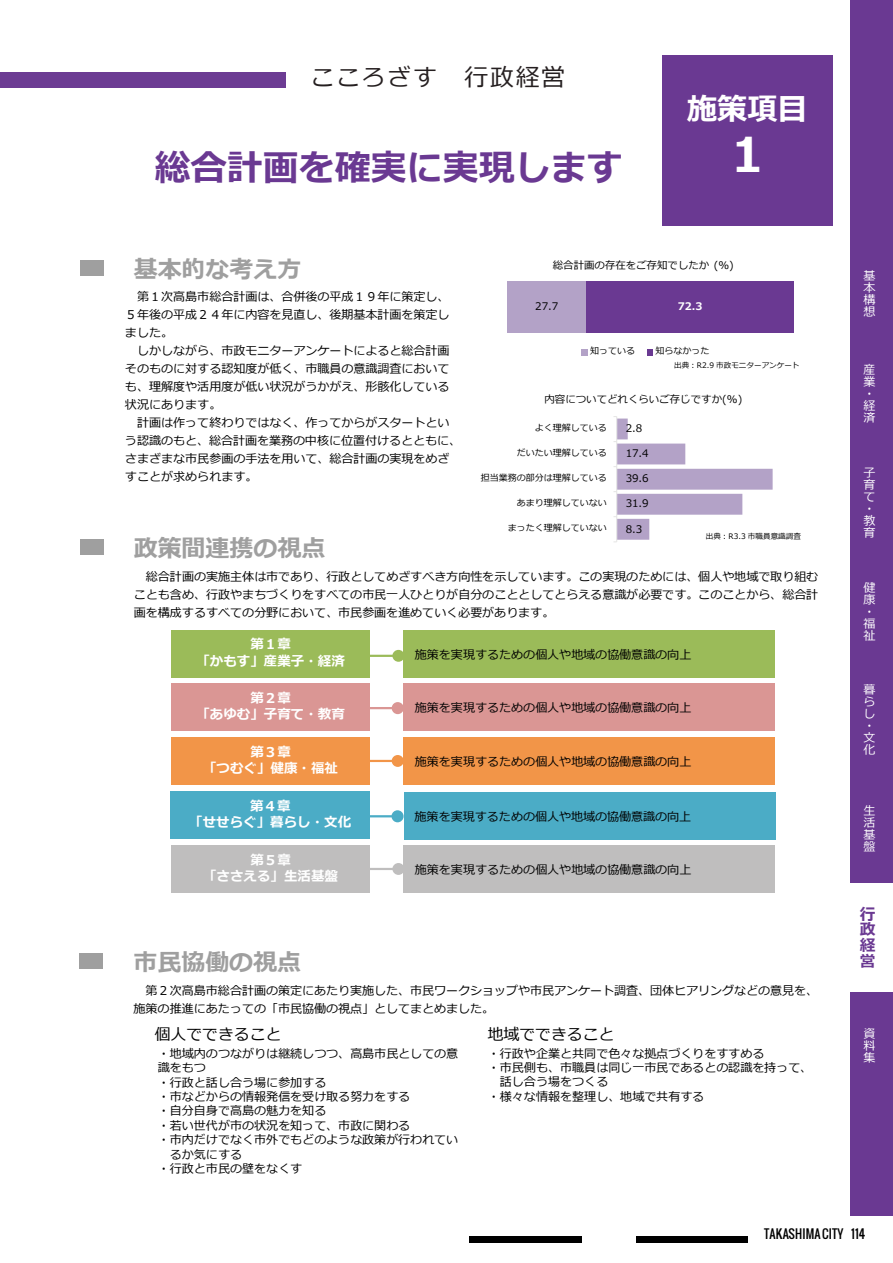
<style>
.page{position:relative;width:893px;height:1263px;background:#fff}
.page>*{position:absolute;margin:0;border:0;box-sizing:border-box;transform-origin:0 0}
.t1{font:700 48px "Meiryo";color:#fff}
.t2{font:700 36px "Meiryo";color:#6a3992}
.t3{font:700 30px "Meiryo";color:#fff}
.t4{font:700 24px "Meiryo";color:#9f9f9f}
.t5{font:24px "Meiryo";letter-spacing:.07em;color:#251f20}
.t6{font:15.9px "Meiryo";color:#000}
.t7{font:700 15.75px/15.8px "Meiryo";color:#6a3992;text-align:justify}
.t8{font:700 13.5px/16.2px "Meiryo";color:#fff;text-align:center}
.t9{font:12px/18px "Meiryo";color:#000;text-align:justify}
.t10{font:12px/12px "Meiryo";color:#fff}
.t11{font:12px "Oswald";letter-spacing:.01em;color:#000}
.t12{font:10.5px "Meiryo";color:#000}
.t13{font:700 10.5px "Meiryo";color:#fff}
.t14{font:9px "Meiryo";color:#000}
.t15{font:7.5px "Meiryo";color:#000}
</style>
<div class="page">
<div style="left:850px;top:0;width:43px;height:1215px;background:#6a3992"></div>
<div style="left:849px;top:883px;width:44px;height:108px;background:#fff"></div>
<div style="left:636px;top:1236px;width:112px;height:6px;background:#000"></div>
<div style="left:469px;top:1236px;width:113px;height:6px;background:#000"></div>
<div style="left:0;top:72px;width:286px;height:16px;background:#6a3992"></div>
<div style="left:662px;top:55px;width:170px;height:171px;background:#6a3992"></div>
<div style="left:80px;top:260px;width:23px;height:15px;background:#9f9f9f"></div>
<div style="left:80px;top:953px;width:23px;height:15px;background:#9f9f9f"></div>
<div style="left:507px;top:281px;width:79px;height:51px;background:#b3a2c7"></div>
<div style="left:586px;top:281px;width:208px;height:51px;background:#6a3992"></div>
<svg style="left:582px;top:349px;width:6px;height:6px"></svg>
<svg style="left:647px;top:349px;width:6px;height:6px"></svg>
<svg style="left:613px;top:416px;width:160px;height:126px"></svg>
<div style="left:80px;top:539px;width:23px;height:15px;background:#9f9f9f"></div>
<svg style="left:370px;top:863px;width:34px;height:12px"></svg>
<svg style="left:370px;top:650px;width:34px;height:12px"></svg>
<div style="left:404px;top:630px;width:371px;height:48px;background:#9bbb59"></div>
<div style="left:404px;top:683px;width:371px;height:48px;background:#da9694"></div>
<svg style="left:370px;top:702px;width:34px;height:12px"></svg>
<div style="left:404px;top:737px;width:371px;height:48px;background:#f29548"></div>
<svg style="left:370px;top:755px;width:34px;height:12px"></svg>
<div style="left:404px;top:792px;width:372px;height:48px;background:#4bacc6"></div>
<svg style="left:370px;top:810px;width:34px;height:12px"></svg>
<div style="left:404px;top:845px;width:371px;height:48px;background:#bfbebe"></div>
<div style="left:171px;top:630px;width:199px;height:48px;background:#9bbb59"></div>
<div style="left:171px;top:683px;width:199px;height:48px;background:#da9694"></div>
<div style="left:171px;top:737px;width:199px;height:48px;background:#f29548"></div>
<div style="left:171px;top:791px;width:199px;height:48px;background:#4bacc6"></div>
<div style="left:171px;top:845px;width:199px;height:48px;background:#bfbebe"></div>
<h3 class="t5" style="left:310px;top:61px;width:256px">こころざす 行政経営</h3>
<h2 class="t2" style="left:155px;top:143px;width:470px">総合計画を確実に実現します</h2>
<h3 class="t3" style="left:687px;top:88px;width:122px">施策項目</h3>
<h1 class="t1" style="left:723px;top:121px;width:50px">１</h1>
<h3 class="t4" style="left:134px;top:253px;width:169px">基本的な考え方</h3>
<p class="t9" style="left:125px;top:288px;width:326px;text-indent:12px">第１次高島市総合計画は、合併後の平成１９年に策定し、５年後の平成２４年に内容を見直し、後期基本計画を策定しました。</p>
<p class="t9" style="left:125px;top:342px;width:326px;text-indent:12px">しかしながら、市政モニターアンケートによると総合計画そのものに対する認知度が低く、市職員の意識調査においても、理解度や活用度が低い状況がうかがえ、形骸化している状況にあります。</p>
<p class="t9" style="left:125px;top:414px;width:338px;text-align:left;text-indent:12px">計画は作って終わりではなく、作ってからがスタートという認識のもと、総合計画を業務の中核に位置付けるとともに、さまざまな市民参画の手法を用いて、総合計画の実現をめざすことが求められます。</p>
<p class="t12" style="left:553px;top:258px;width:182px">総合計画の存在をご存知でしたか (%)</p>
<p class="t12" style="left:535px;top:299px;width:25px">27.7</p>
<p class="t13" style="left:678px;top:299px;width:26px">72.3</p>
<p class="t14" style="left:590px;top:344px;width:46px">知っている</p>
<p class="t14" style="left:656px;top:344px;width:55px">知らなかった</p>
<p class="t15" style="left:674px;top:360px;width:127px">出典：R2.9 市政モニターアンケート</p>
<p class="t12" style="left:544px;top:391px;width:199px">内容についてどれくらいご存じですか(%)</p>
<p class="t14" style="left:535px;top:421px;width:73px">よく理解している</p>
<p class="t14" style="left:517px;top:446px;width:91px">だいたい理解している</p>
<p class="t14" style="left:481px;top:471px;width:127px">担当業務の部分は理解している</p>
<p class="t14" style="left:517px;top:496px;width:91px">あまり理解していない</p>
<p class="t14" style="left:508px;top:521px;width:100px">まったく理解していない</p>
<p class="t12" style="left:626px;top:421px;width:18px">2.8</p>
<p class="t12" style="left:626px;top:446px;width:25px">17.4</p>
<p class="t12" style="left:626px;top:471px;width:25px">39.6</p>
<p class="t12" style="left:626px;top:496px;width:25px">31.9</p>
<p class="t12" style="left:626px;top:521px;width:18px">8.3</p>
<p class="t15" style="left:706px;top:531px;width:97px">出典：R3.3 市職員意識調査</p>
<h3 class="t4" style="left:134px;top:532px;width:193px">政策間連携の視点</h3>
<p class="t9" style="left:134px;top:568px;width:686px;text-indent:12px">総合計画の実施主体は市であり、行政としてめざすべき方向性を示しています。この実現のためには、個人や地域で取り組むことも含め、行政やまちづくりをすべての市民一人ひとりが自分のこととしてとらえる意識が必要です。このことから、総合計画を構成するすべての分野において、市民参画を進めていく必要があります。</p>
<p class="t9" style="left:415px;top:646px;width:278px">施策を実現するための個人や地域の協働意識の向上</p>
<p class="t8" style="left:196px;top:637px;width:150px">第１章<br>「かもす」産業子・経済</p>
<p class="t8" style="left:196px;top:690px;width:150px">第２章<br>「あゆむ」子育て・教育</p>
<p class="t8" style="left:203px;top:744px;width:136px">第３章<br>「つむぐ」健康・福祉</p>
<p class="t8" style="left:189px;top:798px;width:163px">第４章<br>「せせらぐ」暮らし・文化</p>
<p class="t8" style="left:203px;top:852px;width:136px">第５章<br>「ささえる」生活基盤</p>
<p class="t9" style="left:415px;top:699px;width:278px">施策を実現するための個人や地域の協働意識の向上</p>
<p class="t9" style="left:415px;top:753px;width:278px">施策を実現するための個人や地域の協働意識の向上</p>
<p class="t9" style="left:415px;top:808px;width:278px">施策を実現するための個人や地域の協働意識の向上</p>
<p class="t9" style="left:415px;top:861px;width:278px">施策を実現するための個人や地域の協働意識の向上</p>
<h3 class="t4" style="left:134px;top:946px;width:169px">市民協働の視点</h3>
<p class="t9" style="left:134px;top:982px;width:686px;text-indent:12px">第２次高島市総合計画の策定にあたり実施した、市民ワークショップや市民アンケート調査、団体ヒアリングなどの意見を、施策の推進にあたっての「市民協働の視点」としてまとめました。</p>
<p class="t9" style="left:158px;top:1045px;width:302px">・地域内のつながりは継続しつつ、高島市民としての意</p>
<p class="t9" style="left:158px;top:1059px;width:50px">識をもつ</p>
<p class="t9" style="left:158px;top:1074px;width:170px">・行政と話し合う場に参加する</p>
<p class="t9" style="left:158px;top:1088px;width:254px">・市などからの情報発信を受け取る努力をする</p>
<p class="t9" style="left:158px;top:1103px;width:170px">・自分自身で高島の魅力を知る</p>
<p class="t9" style="left:158px;top:1117px;width:254px">・若い世代が市の状況を知って、市政に関わる</p>
<p class="t9" style="left:158px;top:1131px;width:302px">・市内だけでなく市外でもどのような政策が行われてい</p>
<p class="t9" style="left:170px;top:1146px;width:74px">るか気にする</p>
<p class="t9" style="left:158px;top:1160px;width:146px">・行政と市民の壁をなくす</p>
<h3 class="t6" style="left:155px;top:1023px;width:128px">個人でできること</h3>
<h3 class="t6" style="left:488px;top:1023px;width:128px">地域でできること</h3>
<p class="t9" style="left:488px;top:1045px;width:278px">・行政や企業と共同で色々な拠点づくりをすすめる</p>
<p class="t9" style="left:488px;top:1059px;width:326px">・市民側も、市職員は同じ一市民であるとの認識を持って、</p>
<p class="t9" style="left:500px;top:1074px;width:110px">話し合う場をつくる</p>
<p class="t9" style="left:488px;top:1088px;width:218px">・様々な情報を整理し、地域で共有する</p>
<p class="t10" style="left:863px;top:270px;width:13px;text-align:justify">基本構想</p>
<p class="t10" style="left:863px;top:365px;width:13px">産業・経済</p>
<p class="t10" style="left:863px;top:467px;width:13px">子育て・教育</p>
<p class="t10" style="left:863px;top:582px;width:13px">健康・福祉</p>
<p class="t10" style="left:863px;top:685px;width:13px">暮らし・文化</p>
<p class="t10" style="left:863px;top:805px;width:13px;text-align:justify">生活基盤</p>
<h3 class="t7" style="left:860px;top:907px;width:17px">行政経営</h3>
<p class="t10" style="left:863px;top:1029px;width:13px;text-align:justify">資料集</p>
<p class="t11" style="left:764px;top:1225px;width:103px">TAKASHIMA CITY 114</p>
</div>
